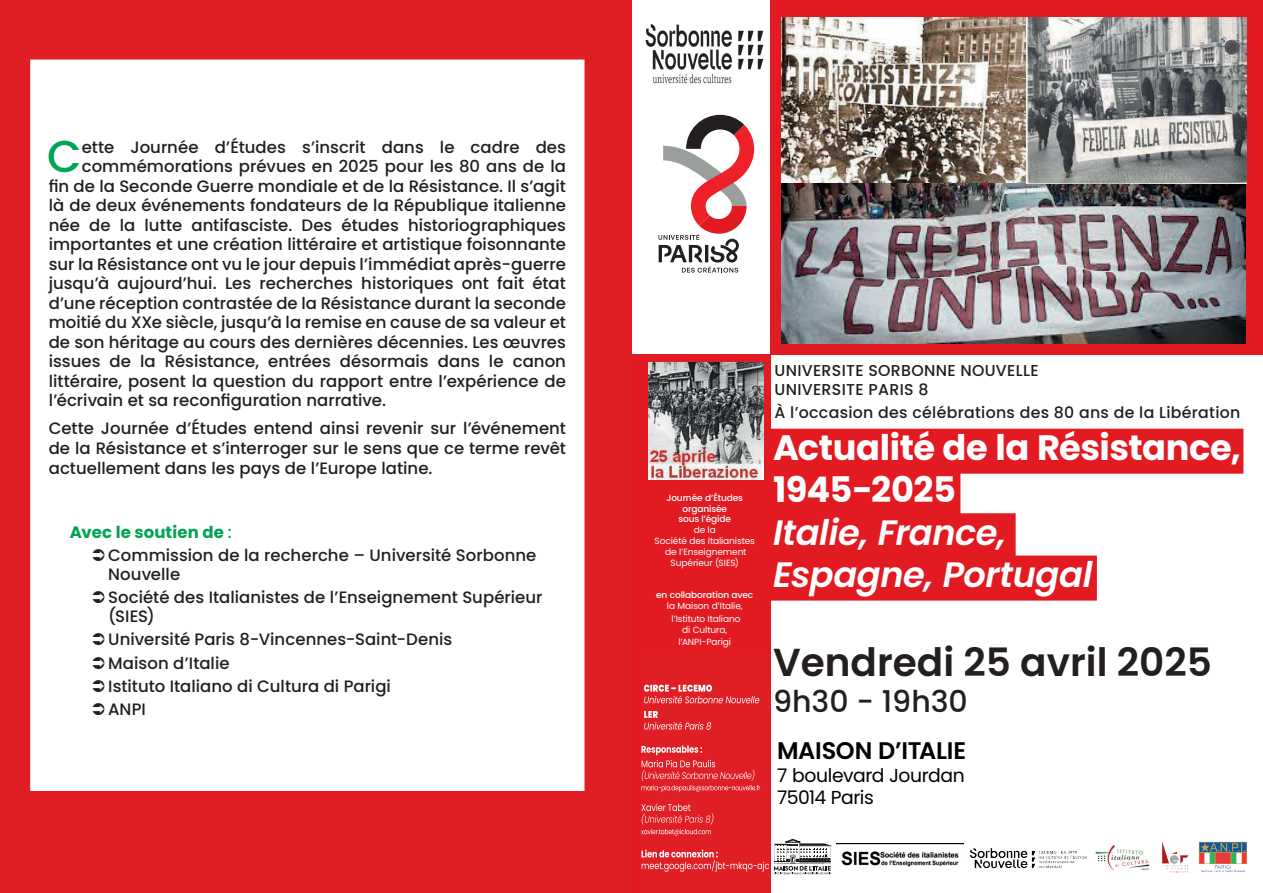
<style>
.page{position:relative;width:1263px;height:893px;background:#fff}
.page>*{position:absolute;margin:0;border:0;box-sizing:border-box;transform-origin:0 0}
.t1{font:500 44.55px "Poppins";color:#00a452}
.t2{font:600 39px "Poppins";color:#231f20}
.t3{font:700 35.25px/42.3px "Poppins";letter-spacing:-.015em;color:#fff}
.t4{font:italic 600 35.25px/42.3px "Poppins";letter-spacing:-.01em;color:#fff}
.t5{font:500 30px "Poppins";color:#231f20}
.t6{font:600 24px "Poppins";letter-spacing:-.015em;color:#000}
.t7{font:18.75px/22.5px "Poppins";letter-spacing:-.02em;color:#000}
.t8{font:500 16.5px/23.2px "Poppins";color:#231f20}
.t9{font:500 15.75px/18.9px "Poppins";letter-spacing:.02em;color:#231f20}
.t10{font:9px/10.8px "Poppins";letter-spacing:-.01em;color:#fff;text-align:center}
.t11{font:500 9px/10.8px "Poppins";letter-spacing:-.01em;color:#fff;text-align:center}
.s1{font-weight:700;color:#00a452}
.s2{color:#00a452}
</style>
<div class="page">
<div style="left:771px;top:0;width:492px;height:355px;background:#e21a21"></div>
<svg style="left:658px;top:115px;width:96px;height:158px"></svg>
<div style="left:631px;top:355px;width:140px;height:538px;background:#e21a21"></div>
<div style="left:769px;top:429px;width:474px;height:45px;background:#e21a21"></div>
<div style="left:769px;top:471px;width:191px;height:45px;background:#e21a21"></div>
<div style="left:769px;top:513px;width:247px;height:45px;background:#e21a21"></div>
<div style="left:769px;top:556px;width:328px;height:45px;background:#e21a21"></div>
<img style="left:645px;top:24px;width:119px;height:60px">
<img style="left:970px;top:848px;width:117px;height:21px">
<img style="left:836px;top:843px;width:127px;height:24px">
<img style="left:1095px;top:845px;width:55px;height:25px">
<img style="left:1162px;top:842px;width:27px;height:31px">
<img style="left:1198px;top:841px;width:50px;height:31px">
<img style="left:649px;top:362px;width:115px;height:117px">
<img style="left:782px;top:17px;width:464px;height:326px">
<div style="left:0;top:0;width:631px;height:893px;background:#e01e25"></div>
<div style="left:31px;top:60px;width:553px;height:730px;background:#fff"></div>
<div style="left:642px;top:656px;width:128px;height:237px;background:#e01e25"></div>
<svg style="left:641px;top:804px;width:190px;height:70px"></svg>
<svg style="left:641px;top:745px;width:119px;height:47px"></svg>
<svg style="left:644px;top:711px;width:67px;height:19px"></svg>
<svg style="left:644px;top:685px;width:115px;height:18px"></svg>
<h1 class="t1" style="left:47px;top:131px;width:36px">C</h1>
<p class="t8" style="left:82px;top:135px;width:486px">ette Journée d’Études s’inscrit dans le cadre des</p>
<p class="t8" style="left:82px;top:155px;width:486px">commémorations prévues en 2025 pour les 80 ans de la</p>
<p class="t8" style="left:49px;top:174px;width:519px">fin de la Seconde Guerre mondiale et de la Résistance. Il s’agit</p>
<p class="t8" style="left:49px;top:194px;width:519px">là de deux événements fondateurs de la République italienne</p>
<p class="t8" style="left:49px;top:213px;width:519px">née de la lutte antifasciste. Des études historiographiques</p>
<p class="t8" style="left:49px;top:233px;width:519px">importantes et une création littéraire et artistique foisonnante</p>
<p class="t8" style="left:49px;top:252px;width:519px">sur la Résistance ont vu le jour depuis l’immédiat après-guerre</p>
<p class="t8" style="left:49px;top:272px;width:519px">jusqu’à aujourd’hui. Les recherches historiques ont fait état</p>
<p class="t8" style="left:49px;top:291px;width:519px">d’une réception contrastée de la Résistance durant la seconde</p>
<p class="t8" style="left:49px;top:311px;width:519px">moitié du XXe siècle, jusqu’à la remise en cause de sa valeur et</p>
<p class="t8" style="left:49px;top:330px;width:519px">de son héritage au cours des dernières décennies. Les œuvres</p>
<p class="t8" style="left:49px;top:350px;width:519px">issues de la Résistance, entrées désormais dans le canon</p>
<p class="t8" style="left:49px;top:369px;width:519px">littéraire, posent la question du rapport entre l’expérience de</p>
<p class="t8" style="left:49px;top:389px;width:339px">l’écrivain et sa reconfiguration narrative.</p>
<p class="t8" style="left:49px;top:418px;width:519px;line-height:20.1px;text-align:justify">Cette Journée d’Études entend ainsi revenir sur l’événement de la Résistance et s’interroger sur le sens que ce terme revêt actuellement dans les pays de l’Europe latine.</p>
<p class="t8" style="left:108px;top:521px;width:430px;text-indent:-38px"><span class="s1">Avec le soutien de</span> <span class="s2">:<br></span>Commission de la recherche – Université Sorbonne</p>
<p class="t8" style="left:108px;top:563px;width:436px">Nouvelle<br>Société des Italianistes de l’Enseignement Supérieur</p>
<p class="t8" style="left:108px;top:605px;width:346px">(SIES)<br>Université Paris 8-Vincennes-Saint-Denis<br>Maison d’Italie<br>Istituto Italiano di Cultura di Parigi<br>ANPI</p>
<p class="t11" style="left:666px;top:492px;width:78px">Journée d’Études organisée<br>sous l’égide</p>
<p class="t10" style="left:654px;top:525px;width:102px">de la<br>Société des Italianistes de l’Enseignement<br>Supérieur (SIES)</p>
<p class="t11" style="left:656px;top:589px;width:99px">en collaboration avec</p>
<p class="t10" style="left:667px;top:599px;width:77px;line-height:12.9px">la Maison d’Italie, l’Istituto Italiano</p>
<p class="t10" style="left:678px;top:623px;width:54px;line-height:12.9px">di Cultura, l’ANPI-Parigi</p>
<p class="t9" style="left:774px;top:361px;width:266px">UNIVERSITE SORBONNE NOUVELLE<br>UNIVERSITE PARIS 8</p>
<p class="t9" style="left:774px;top:403px;width:467px">À l’occasion des célébrations des 80 ans de la Libération</p>
<h3 class="t3" style="left:773px;top:427px;width:469px">Actualité de la Résistance,<br>1945-2025</h3>
<h3 class="t4" style="left:773px;top:511px;width:321px">Italie, France,<br>Espagne, Portugal</h3>
<h2 class="t2" style="left:773px;top:639px;width:440px">Vendredi 25 avril 2025</h2>
<h3 class="t5" style="left:773px;top:684px;width:196px">9h30 - 19h30</h3>
<h3 class="t6" style="left:777px;top:737px;width:190px">MAISON D’ITALIE</h3>
<p class="t7" style="left:777px;top:764px;width:189px">7 boulevard Jourdan<br>75014 Paris</p>
</div>
